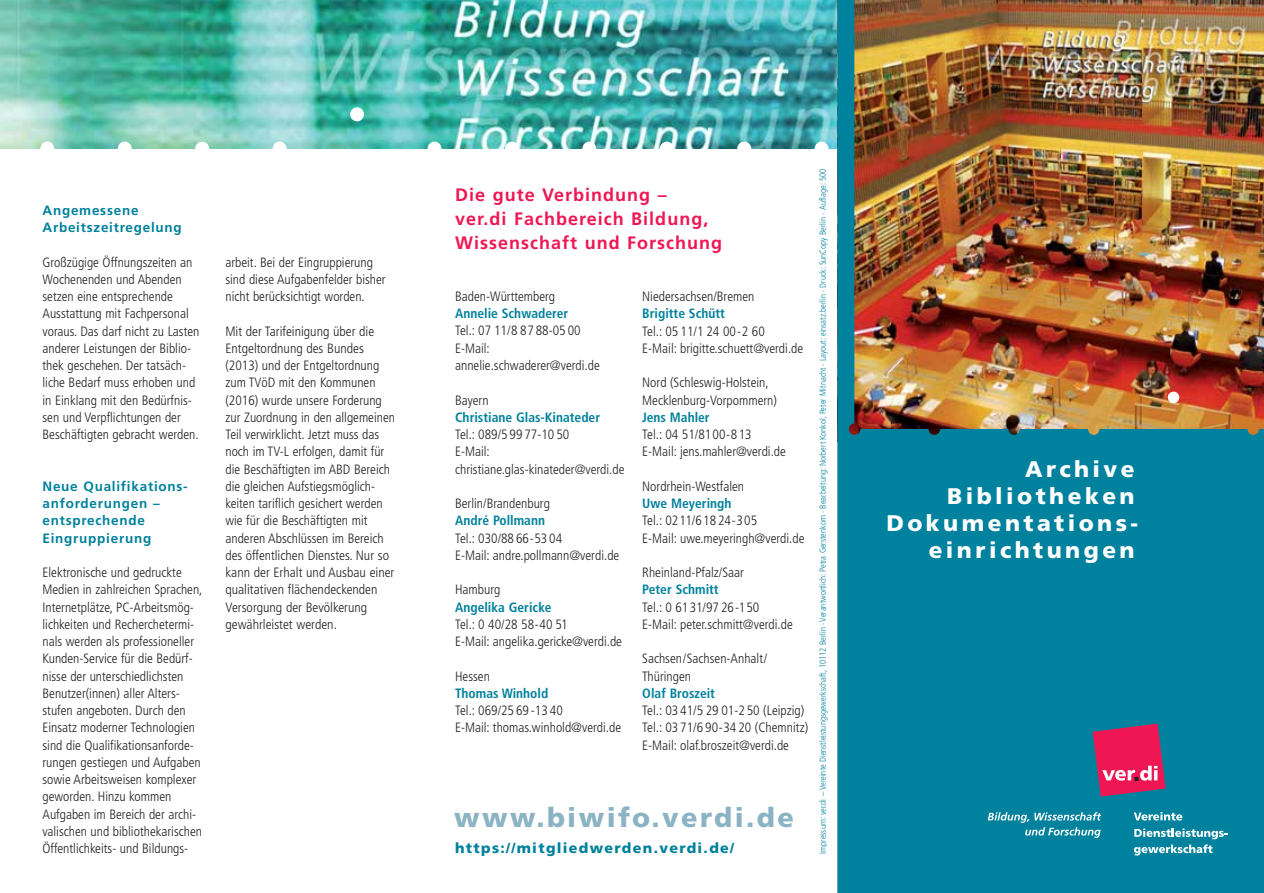
<style>
.page{position:relative;width:1264px;height:893px;background:#fff}
.page>*{position:absolute;margin:0;border:0;box-sizing:border-box;transform-origin:0 0}
.t1{font:900 27px "Frutiger LT";letter-spacing:.09em;color:#8ab3c4}
.t2{font:900 22.65px/27px "Frutiger LT";letter-spacing:.155em;color:#fff;text-align:right}
.t3{font:700 18px/24px "Frutiger LT";letter-spacing:.055em;color:#ee1753}
.t4{font:900 14.25px "Frutiger LT";letter-spacing:.09em;color:#00819d}
.t5{font:300 condensed 13.5px/17.2px "Frutiger LT";color:#232122}
.t6{font:700 condensed 13.5px "Frutiger LT";color:#00819d}
.t7{font:700 13.5px/17.2px "Frutiger LT";letter-spacing:.055em;color:#00819d}
.t8{font:300 condensed 8.7px "Frutiger LT";color:#00819d}
</style>
<div class="page">
<hr style="left:1263px;top:0;width:1px;height:893px;background:#000">
<img style="left:0;top:0;width:838px;height:149px">
<div style="left:505px;top:142px;width:14px;height:13px;background:#fff;border-radius:50%"></div>
<div style="left:582px;top:142px;width:14px;height:13px;background:#fff;border-radius:50%"></div>
<div style="left:660px;top:142px;width:13px;height:13px;background:#fff;border-radius:50%"></div>
<div style="left:737px;top:142px;width:14px;height:13px;background:#fff;border-radius:50%"></div>
<div style="left:814px;top:142px;width:14px;height:13px;background:#fff;border-radius:50%"></div>
<div style="left:427px;top:142px;width:14px;height:13px;background:#fff;border-radius:50%"></div>
<div style="left:350px;top:107px;width:14px;height:14px;background:#fff;border-radius:50%"></div>
<div style="left:273px;top:142px;width:13px;height:13px;background:#fff;border-radius:50%"></div>
<div style="left:195px;top:142px;width:14px;height:13px;background:#fff;border-radius:50%"></div>
<div style="left:118px;top:142px;width:14px;height:13px;background:#fff;border-radius:50%"></div>
<div style="left:40px;top:142px;width:14px;height:13px;background:#fff;border-radius:50%"></div>
<img style="left:838px;top:0;width:425px;height:893px">
<div style="left:1167px;top:392px;width:12px;height:11px;background:#fff;border-radius:50%"></div>
<svg style="left:1092px;top:724px;width:73px;height:73px;background:#bf3a6c"></svg>
<svg style="left:1133px;top:812px;width:49px;height:8px"></svg>
<svg style="left:1134px;top:828px;width:93px;height:27px;background:#44a2b7"></svg>
<svg style="left:987px;top:812px;width:114px;height:26px;background:#3299b0"></svg>
<p class="t7" style="left:43px;top:203px;width:141px">Angemessene<br>Arbeitszeitregelung</p>
<p class="t5" style="left:43px;top:254px;width:158px">Großzügige Öffnungszeiten an<br>Wochenenden und Abenden setzen eine entsprechende<br>Ausstattung mit Fachpersonal voraus. Das darf nicht zu Lasten anderer Leistungen der Biblio - thek geschehen. Der tatsäch&shy;liche Bedarf muss erhoben und in Einklang mit den Bedürfnis - sen und Verpflichtungen der<br>Beschäftigten gebracht werden.</p>
<p class="t7" style="left:43px;top:479px;width:147px">Neue Qualifikations - anforde run gen – entsprechende<br>Eingrup pierung</p>
<p class="t5" style="left:43px;top:565px;width:161px">Elektronische und gedruckte<br>Medien in zahlreichen Sprachen,<br>Internetplätze, PC-Arbeits mög - lichkeiten und Recherchetermi - nals werden als professioneller<br>Kunden-Service für die Bedürf - nisse der unterschiedlichsten<br>Benutzer(innen) aller Alters - stufen angeboten. Durch den<br>Einsatz moderner Technologien sind die Qualifikations anforde - rungen gestiegen und Aufgaben sowie Arbeitsweisen komplexer geworden. Hinzu kommen<br>Aufgaben im Bereich der archi - valischen und bibliothekarischen<br>Öffentlichkeits- und Bildungs -</p>
<p class="t5" style="left:225px;top:254px;width:162px">arbeit. Bei der Eingruppierung sind diese Aufgabenfelder bisher nicht berücksichtigt worden.</p>
<p class="t5" style="left:225px;top:323px;width:171px">Mit der Tarifeinigung über die<br>Entgelt ordnung des Bundes (2013) und der Ent gelt ordnung zum TVöD mit den Kommunen (2016) wurde unsere Forderung zur Zuordnung in den allgemeinen<br>Teil verwirklicht. Jetzt muss das noch im TV-L erfolgen, damit für die Beschäftigten im ABD Bereich die gleichen Aufstiegs möglich - keiten tariflich gesichert werden wie für die Be schäftigten mit anderen Ab schlüs sen im Bereich des öffent lichen Dienstes. Nur so kann der Erhalt und Aus bau einer qualita tiven flächendeckenden<br>Versorgung der Be völkerung gewährleistet werden.</p>
<h3 class="t3" style="left:455px;top:184px;width:268px">Die gute Verbindung – ver.di Fachbereich Bildung,<br>Wissenschaft und Forschung</h3>
<p class="t5" style="left:455px;top:288px;width:102px">Baden-Württemberg</p>
<p class="t6" style="left:455px;top:308px;width:115px">Annelie Schwaderer</p>
<p class="t5" style="left:455px;top:323px;width:146px">Tel.: 07 11/8 87 88-05 00<br>E-Mail: annelie.schwaderer@verdi.de</p>
<p class="t5" style="left:455px;top:392px;width:35px">Bayern</p>
<p class="t6" style="left:455px;top:412px;width:146px">Christiane Glas-Kinateder</p>
<p class="t5" style="left:455px;top:427px;width:171px">Tel.: 089/599 77-10 50<br>E-Mail: christiane.glas-kinateder@verdi.de</p>
<p class="t5" style="left:455px;top:496px;width:96px">Berlin/Brandenburg</p>
<p class="t6" style="left:455px;top:515px;width:91px">André Pollmann</p>
<p class="t5" style="left:455px;top:530px;width:166px">Tel.: 030/8866-53 04<br>E-Mail: andre.pollmann@verdi.de</p>
<p class="t5" style="left:455px;top:582px;width:47px">Hamburg</p>
<p class="t6" style="left:455px;top:601px;width:98px">Angelika Gericke</p>
<p class="t5" style="left:455px;top:617px;width:168px">Tel.: 0 40/28 58-40 51<br>E-Mail: angelika.gericke@verdi.de</p>
<p class="t5" style="left:455px;top:668px;width:36px">Hessen</p>
<p class="t6" style="left:455px;top:688px;width:95px">Thomas Winhold</p>
<p class="t5" style="left:455px;top:703px;width:167px">Tel.: 069/2569 -13 40<br>E-Mail: thomas.winhold@verdi.de</p>
<p class="t5" style="left:642px;top:289px;width:114px">Niedersachsen/Bremen</p>
<p class="t6" style="left:642px;top:308px;width:84px">Brigitte Schütt</p>
<p class="t5" style="left:642px;top:323px;width:162px">Tel.: 05 11/1 24 00-2 60<br>E-Mail: brigitte.schuett@verdi.de</p>
<p class="t5" style="left:642px;top:375px;width:136px">Nord (Schleswig-Holstein,<br>Mecklenburg-Vorpommern)</p>
<p class="t6" style="left:642px;top:412px;width:69px">Jens Mahler</p>
<p class="t5" style="left:642px;top:427px;width:145px">Tel.: 04 51/8100-813<br>E-Mail: jens.mahler@verdi.de</p>
<p class="t5" style="left:642px;top:479px;width:103px">Nordrhein-Westfalen</p>
<p class="t6" style="left:642px;top:498px;width:91px">Uwe Meyeringh</p>
<p class="t5" style="left:642px;top:513px;width:164px">Tel.: 0211/618 24-305<br>E-Mail: uwe.meyeringh@verdi.de</p>
<p class="t5" style="left:642px;top:565px;width:103px">Rheinland-Pfalz/Saar</p>
<p class="t6" style="left:642px;top:584px;width:78px">Peter Schmitt</p>
<p class="t5" style="left:642px;top:599px;width:152px">Tel.: 0 6131/9726-150<br>E-Mail: peter.schmitt@verdi.de</p>
<p class="t5" style="left:642px;top:651px;width:126px">Sachsen/Sachsen-Anhalt/<br>Thüringen</p>
<p class="t6" style="left:642px;top:688px;width:74px">Olaf Broszeit</p>
<p class="t5" style="left:642px;top:703px;width:167px">Tel.: 03 41/5 29 01-2 50 (Leipzig)<br>Tel.: 03 71/690-34 20 (Chemnitz)<br>E-Mail: olaf.broszeit@verdi.de</p>
<h1 class="t1" style="left:454px;top:807px;width:341px">www.biwifo.verdi.de</h1>
<p class="t4" style="left:455px;top:843px;width:280px">https://mitgliedwerden.verdi.de/</p>
<p class="t8" style="left:819px;top:854px;width:686px;rotate:-90deg">Impressum: ver.di – Vereinte Dienstleistungsgewerkschaft, 10112 Berlin . Verantwortlich: Petra Gerstenkorn . Bearbeitung: Norbert Konkol, Peter Mitnacht · Layout: einsatz.berlin · Druck: SunCopy Berlin . Auflage: 500</p>
<h2 class="t2" style="left:886px;top:458px;width:253px">Archive<br>Bibliotheken<br>Dokumentations&shy;einrichtungen</h2>
</div>
